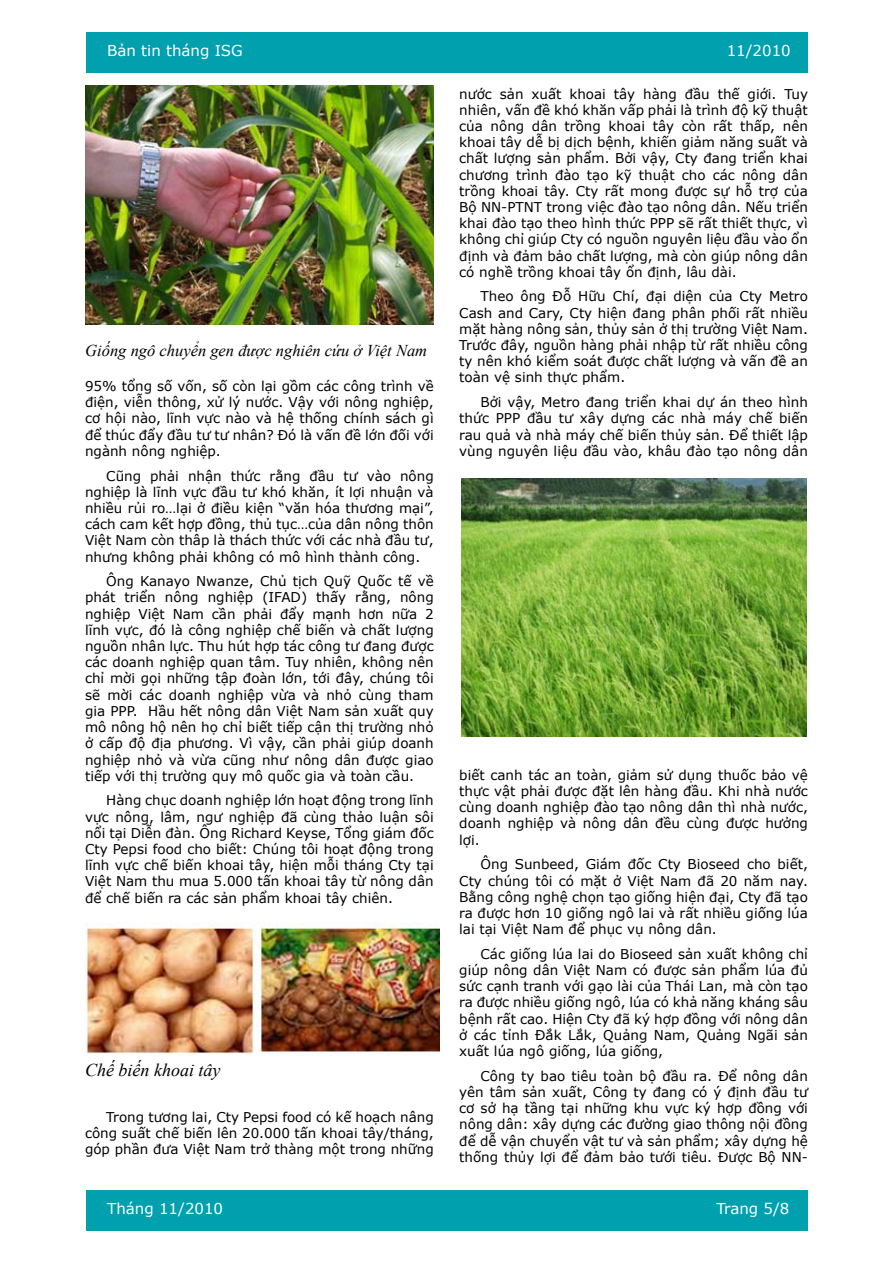
<style>
.page{position:relative;width:893px;height:1263px;background:#fff}
.page>*{position:absolute;margin:0;border:0;box-sizing:border-box;transform-origin:0 0}
.t1{font:italic 18px "Times New Roman";color:#000}
.t2{font:italic 16.5px "Times New Roman";color:#000}
.t3{font:15px "Verdana";color:#fff}
.t4{font:13.5px/16.2px "Verdana";color:#000;text-align:justify}
</style>
<div class="page">
<div style="left:86px;top:1190px;width:721px;height:41px;background:#00a0af"></div>
<div style="left:86px;top:32px;width:721px;height:40px;background:#00a0af"></div>
<img style="left:85px;top:85px;width:349px;height:240px">
<img style="left:85px;top:923px;width:355px;height:133px">
<img style="left:462px;top:478px;width:344px;height:258px">
<p class="t3" style="left:107px;top:41px;width:137px">Bản tin tháng ISG</p>
<p class="t3" style="left:727px;top:41px;width:66px">11/2010</p>
<p class="t2" style="left:85px;top:339px;width:343px">Giống ngô chuyển gen được nghiên cứu ở Việt Nam</p>
<p class="t4" style="left:85px;top:378px;width:350px">95% tổng số vốn, số còn lại gồm các công trình về điện, viễn thông, xử lý nước. Vậy với nông nghiệp, cơ hội nào, lĩnh vực nào và hệ thống chính sách gì để thúc đẩy đầu tư tư nhân? Đó là vấn đề lớn đối với ngành nông nghiệp.</p>
<p class="t4" style="left:85px;top:467px;width:350px;text-indent:21px">Cũng phải nhận thức rằng đầu tư vào nông nghiệp là lĩnh vực đầu tư khó khăn, ít lợi nhuận và nhiều rủi ro…lại ở điều kiện “văn hóa thương mại”, cách cam kết hợp đồng, thủ tục…của dân nông thôn Việt Nam còn thâp là thách thức với các nhà đầu tư, nhưng không phải không có mô hình thành công.</p>
<p class="t4" style="left:85px;top:573px;width:350px;text-indent:21px">Ông Kanayo Nwanze, Chủ tịch Quỹ Quốc tế về phát triển nông nghiệp (IFAD) thấy rằng, nông nghiệp Việt Nam cần phải đẩy mạnh hơn nữa 2 lĩnh vực, đó là công nghiệp chế biến và chất lượng nguồn nhân lực. Thu hút hợp tác công tư đang được các doanh nghiệp quan tâm. Tuy nhiên, không nên chỉ mời gọi những tập đoàn lớn, tới đây, chúng tôi sẽ mời các doanh nghiệp vừa và nhỏ cùng tham gia PPP. Hầu hết nông dân Việt Nam sản xuất quy mô nông hộ nên họ chỉ biết tiếp cận thị trường nhỏ ở cấp độ địa phương. Vì vậy, cần phải giúp doanh nghiệp nhỏ và vừa cũng như nông dân được giao tiếp với thị trường quy mô quốc gia và toàn cầu.</p>
<p class="t4" style="left:85px;top:792px;width:350px;text-indent:21px">Hàng chục doanh nghiệp lớn hoạt động trong lĩnh vực nông, lâm, ngư nghiệp đã cùng thảo luận sôi nổi tại Diễn đàn. Ông Richard Keyse, Tổng giám đốc Cty Pepsi food cho biết: Chúng tôi hoạt động trong lĩnh vực chế biến khoai tây, hiện mỗi tháng Cty tại Việt Nam thu mua 5.000 tấn khoai tây từ nông dân để chế biến ra các sản phẩm khoai tây chiên.</p>
<h1 class="t1" style="left:85px;top:1058px;width:137px">Chế biến khoai tây</h1>
<p class="t4" style="left:85px;top:1108px;width:350px;text-indent:21px">Trong tương lai, Cty Pepsi food có kế hoạch nâng công suất chế biến lên 20.000 tấn khoai tây/tháng, góp phần đưa Việt Nam trở thàng một trong những</p>
<p class="t4" style="left:459px;top:85px;width:350px">nước sản xuất khoai tây hàng đầu thế giới. Tuy nhiên, vấn đề khó khăn vấp phải là trình độ kỹ thuật của nông dân trồng khoai tây còn rất thấp, nên khoai tây dễ bị dịch bệnh, khiến giảm năng suất và chất lượng sản phẩm. Bởi vậy, Cty đang triển khai chương trình đào tạo kỹ thuật cho các nông dân trồng khoai tây. Cty rất mong được sự hỗ trợ của Bộ NN-PTNT trong việc đào tạo nông dân. Nếu triển khai đào tạo theo hình thức PPP sẽ rất thiết thực, vì không chỉ giúp Cty có nguồn nguyên liệu đầu vào ổn định và đảm bảo chất lượng, mà còn giúp nông dân có nghề trồng khoai tây ổn định, lâu dài.</p>
<p class="t4" style="left:459px;top:288px;width:350px;text-indent:21px">Theo ông Đỗ Hữu Chí, đại diện của Cty Metro Cash and Cary, Cty hiện đang phân phối rất nhiều mặt hàng nông sản, thủy sản ở thị trường Việt Nam.<br>Trước đây, nguồn hàng phải nhập từ rất nhiều công ty nên khó kiểm soát được chất lượng và vấn đề an toàn vệ sinh thực phẩm.</p>
<p class="t4" style="left:459px;top:394px;width:350px;text-indent:21px">Bởi vậy, Metro đang triển khai dự án theo hình thức PPP đầu tư xây dựng các nhà máy chế biến rau quả và nhà máy chế biến thủy sản. Để thiết lập vùng nguyên liệu đầu vào, khâu đào tạo nông dân</p>
<p class="t4" style="left:459px;top:766px;width:350px">biết canh tác an toàn, giảm sử dụng thuốc bảo vệ thực vật phải được đặt lên hàng đầu. Khi nhà nước cùng doanh nghiệp đào tạo nông dân thì nhà nước, doanh nghiệp và nông dân đều cùng được hưởng lợi.</p>
<p class="t4" style="left:459px;top:856px;width:350px;text-indent:21px">Ông Sunbeed, Giám đốc Cty Bioseed cho biết, Cty chúng tôi có mặt ở Việt Nam đã 20 năm nay.<br>Bằng công nghệ chọn tạo giống hiện đại, Cty đã tạo ra được hơn 10 giống ngô lai và rất nhiều giống lúa lai tại Việt Nam để phục vụ nông dân.</p>
<p class="t4" style="left:459px;top:945px;width:350px;text-indent:21px">Các giống lúa lai do Bioseed sản xuất không chỉ giúp nông dân Việt Nam có được sản phẩm lúa đủ sức cạnh tranh với gạo lài của Thái Lan, mà còn tạo ra được nhiều giống ngô, lúa có khả năng kháng sâu bệnh rất cao. Hiện Cty đã ký hợp đồng với nông dân ở các tỉnh Đắk Lắk, Quảng Nam, Quảng Ngãi sản xuất lúa ngô giống, lúa giống,</p>
<p class="t4" style="left:459px;top:1067px;width:350px;text-indent:21px">Công ty bao tiêu toàn bộ đầu ra. Để nông dân yên tâm sản xuất, Công ty đang có ý định đầu tư cơ sở hạ tầng tại những khu vực ký hợp đồng với nông dân: xây dựng các đường giao thông nội đồng để dễ vận chuyển vật tư và sản phẩm; xây dựng hệ thống thủy lợi để đảm bảo tưới tiêu. Được Bộ NN-</p>
<p class="t3" style="left:107px;top:1199px;width:117px">Tháng 11/2010</p>
<p class="t3" style="left:716px;top:1199px;width:74px">Trang 5/8</p>
</div>
